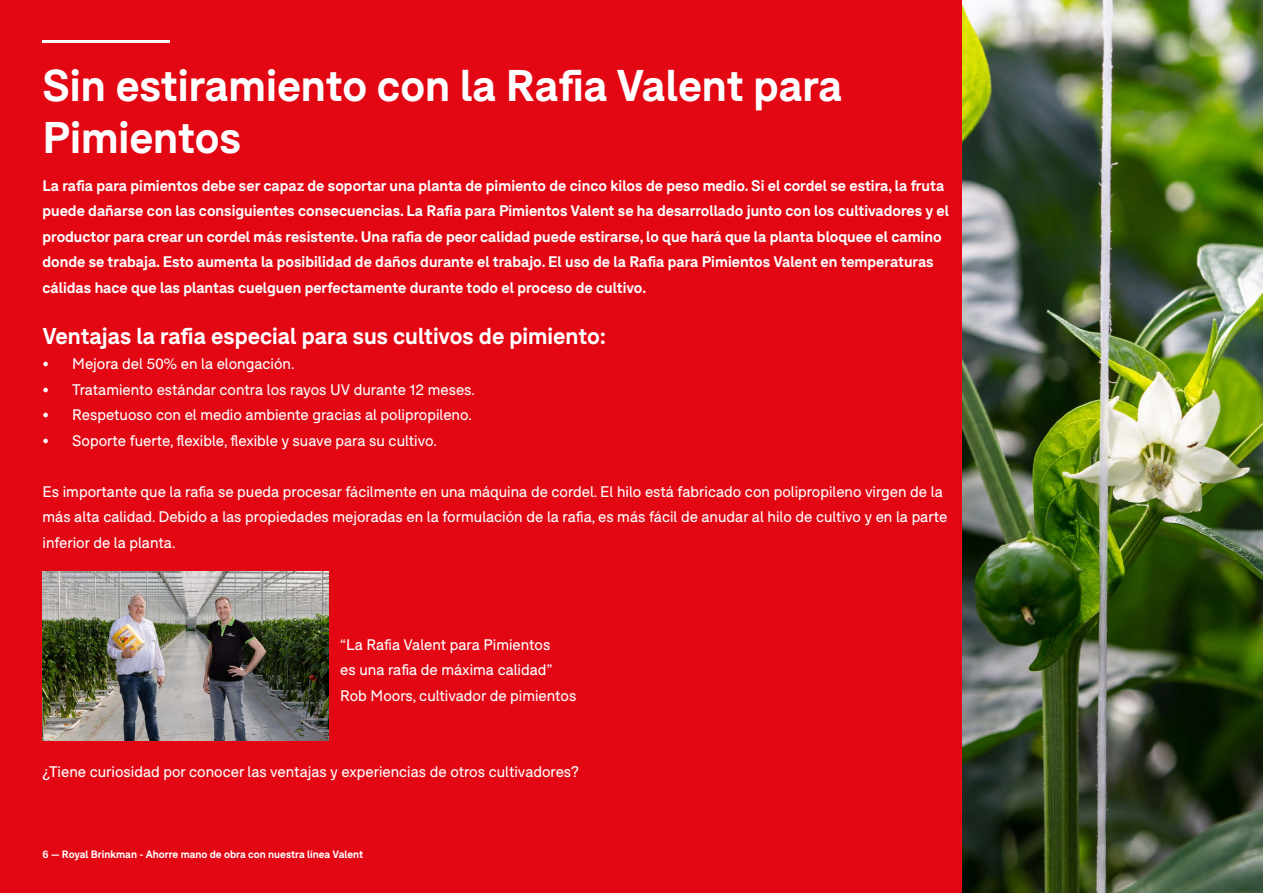
<style>
.page{position:relative;width:1263px;height:893px;background:#fff}
.page>*{position:absolute;margin:0;border:0;box-sizing:border-box;transform-origin:0 0}
.t1{font:700 43.5px/52.2px "F37 Bolton";color:#fff}
.t2{font:700 22.5px "F37 Bolton";color:#fff}
.t3{font:15px/25.5px "F37 Bolton";color:#fff}
.t4{font:700 15px/25.5px "F37 Bolton";color:#fff}
.t5{font:700 10.5px "F37 Bolton";color:#fff}
</style>
<div class="page">
<div style="left:0;top:0;width:966px;height:893px;background:#e30613"></div>
<hr style="left:43px;top:40px;width:127px;height:3px;background:#fff">
<img style="left:962px;top:0;width:301px;height:893px">
<img style="left:43px;top:572px;width:285px;height:169px">
<h1 class="t1" style="left:43px;top:60px;width:801px">Sin estiramiento con la Rafia Valent para<br>Pimientos</h1>
<p class="t4" style="left:43px;top:173px;width:908px">La rafia para pimientos debe ser capaz de soportar una planta de pimiento de cinco kilos de peso medio. Si el cordel se estira, la fruta puede dañarse con las consiguientes consecuencias. La Rafia para Pimientos Valent se ha desarrollado junto con los cultivadores y el productor para crear un cordel más resistente. Una rafia de peor calidad puede estirarse, lo que hará que la planta bloquee el camino donde se trabaja. Esto aumenta la posibilidad de daños durante el trabajo. El uso de la Rafia para Pimientos Valent en temperaturas cálidas hace que las plantas cuelguen perfectamente durante todo el proceso de cultivo.</p>
<h2 class="t2" style="left:43px;top:322px;width:565px">Ventajas la rafia especial para sus cultivos de pimiento:</h2>
<p class="t3" style="left:43px;top:351px;width:254px">• Mejora del 50% en la elongación.</p>
<p class="t3" style="left:43px;top:377px;width:434px">• Tratamiento estándar contra los rayos UV durante 12 meses.</p>
<p class="t3" style="left:43px;top:402px;width:431px">• Respetuoso con el medio ambiente gracias al polipropileno.</p>
<p class="t3" style="left:43px;top:428px;width:396px">• Soporte fuerte, flexible, flexible y suave para su cultivo.</p>
<p class="t3" style="left:43px;top:479px;width:906px">Es importante que la rafia se pueda procesar fácilmente en una máquina de cordel. El hilo está fabricado con polipropileno virgen de la más alta calidad. Debido a las propiedades mejoradas en la formulación de la rafia, es más fácil de anudar al hilo de cultivo y en la parte inferior de la planta.</p>
<p class="t3" style="left:340px;top:632px;width:238px">“La Rafia Valent para Pimientos<br>es una rafia de máxima calidad”<br>Rob Moors, cultivador de pimientos</p>
<p class="t3" style="left:43px;top:759px;width:538px">¿Tiene curiosidad por conocer las ventajas y experiencias de otros cultivadores?</p>
<p class="t5" style="left:43px;top:848px;width:322px">6 — Royal Brinkman - Ahorre mano de obra con nuestra línea Valent</p>
</div>
